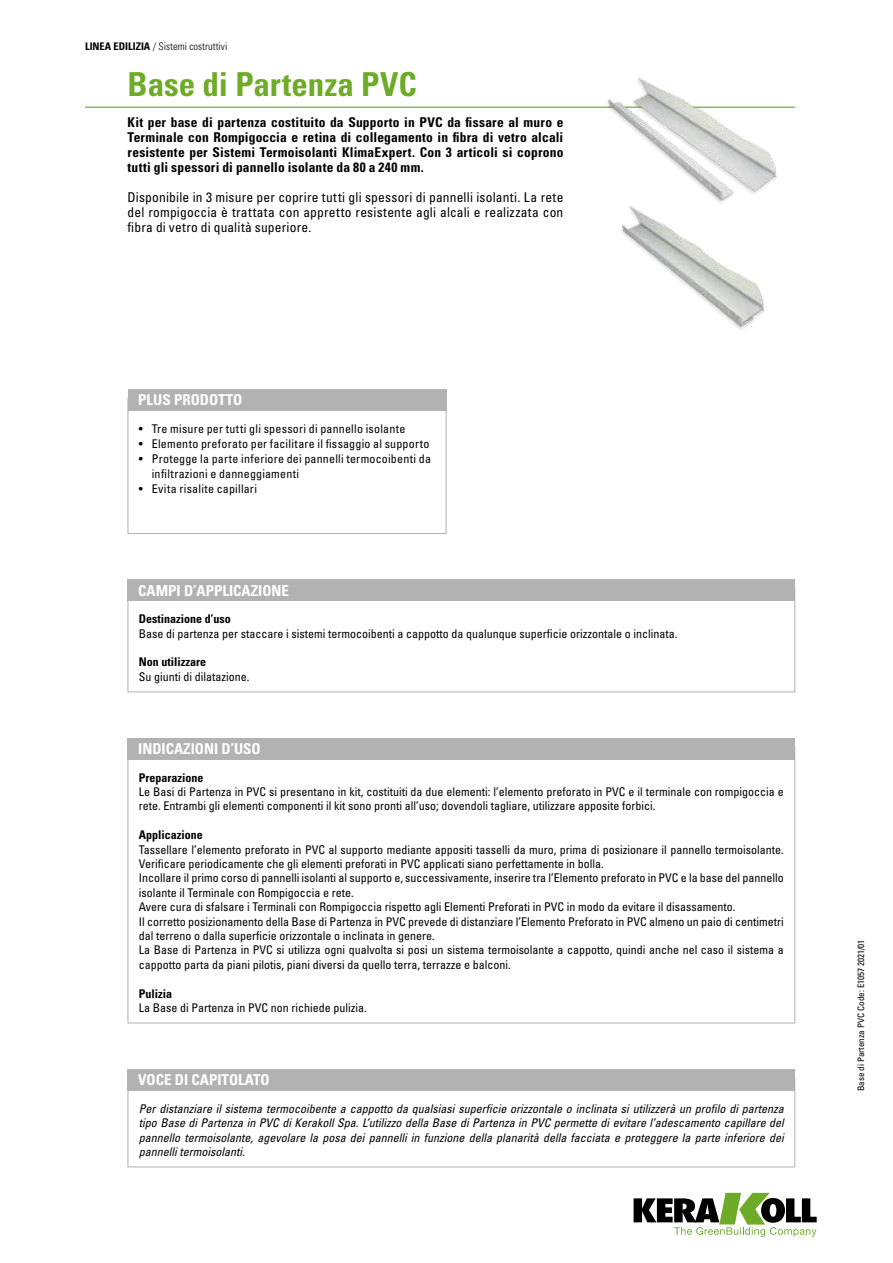
<style>
.page{position:relative;width:893px;height:1263px;background:#fff}
.page>*{position:absolute;margin:0;border:0;box-sizing:border-box;transform-origin:0 0}
.t1{font:700 condensed 33px "Univers LT Std";color:#6eab28}
.t2{font:700 condensed 15px "Univers LT Std";color:#fff}
.t3{font:700 condensed 13.5px/15px "Univers LT Std";letter-spacing:.015em;color:#000;text-align:justify}
.t4{font:condensed 13.5px/15px "Univers LT Std";letter-spacing:.015em;color:#000;text-align:justify}
.t5{font:condensed 12px/14.4px "Univers LT Std";color:#000}
.t6{font:italic condensed 12px/14.4px "Univers LT Std";color:#000;text-align:justify}
.t7{font:condensed 12px/15px "Univers LT Std";letter-spacing:.02em;color:#000}
.t8{font:700 condensed 12px "Univers LT Std";color:#000}
.t9{font:300 condensed 10.5px "Univers LT Std";color:#000}
.t10{font:condensed 9px "Univers LT Std";color:#000}
.s1{font-weight:700}
</style>
<div class="page">
<svg style="left:634px;top:1193px;width:183px;height:44px"></svg>
<hr style="left:85px;top:107px;width:710px;height:1px;background:#6eab28">
<div style="left:128px;top:398px;width:318px;height:136px;border:1px solid #b3b2b2"></div>
<div style="left:128px;top:389px;width:318px;height:21px;background:#b3b2b2"></div>
<div style="left:128px;top:588px;width:667px;height:104px;border:1px solid #b3b2b2"></div>
<div style="left:128px;top:580px;width:667px;height:21px;background:#b3b2b2"></div>
<div style="left:128px;top:738px;width:667px;height:21px;background:#b3b2b2"></div>
<div style="left:128px;top:1078px;width:667px;height:89px;border:1px solid #b3b2b2"></div>
<div style="left:128px;top:1069px;width:667px;height:21px;background:#b3b2b2"></div>
<img style="left:601px;top:77px;width:184px;height:124px">
<img style="left:621px;top:201px;width:144px;height:128px">
<p class="t9" style="left:85px;top:40px;width:144px"><span class="s1">LINEA EDILIZIA</span> / Sistemi costruttivi</p>
<h1 class="t1" style="left:128px;top:64px;width:291px">Base di Partenza PVC</h1>
<p class="t3" style="left:128px;top:114px;width:437px">Kit per base di partenza costituito da Supporto in PVC da fissare al muro e Terminale con Rompigoccia e retina di collegamento in fibra di vetro alcali resistente per Sistemi Termoisolanti KlimaExpert. Con 3 articoli si coprono tutti gli spessori di pannello isolante da 80 a 240 mm.</p>
<p class="t4" style="left:128px;top:189px;width:437px">Disponibile in 3 misure per coprire tutti gli spessori di pannelli isolanti. La rete del rompigoccia è trattata con appretto resistente agli alcali e realizzata con fibra di vetro di qualità superiore.</p>
<p class="t2" style="left:138px;top:391px;width:106px">PLUS PRODOTTO</p>
<p class="t7" style="left:139px;top:421px;width:268px">• Tre misure per tutti gli spessori di pannello isolante</p>
<p class="t7" style="left:139px;top:436px;width:292px">• Elemento preforato per facilitare il fissaggio al supporto</p>
<p class="t7" style="left:152px;top:451px;width:281px;text-indent:-13px">• Protegge la parte inferiore dei pannelli termocoibenti da infiltrazioni e danneggiamenti</p>
<p class="t7" style="left:139px;top:481px;width:120px">• Evita risalite capillari</p>
<p class="t2" style="left:138px;top:581px;width:152px">CAMPI D’APPLICAZIONE</p>
<p class="t8" style="left:139px;top:612px;width:93px">Destinazione d’uso</p>
<p class="t5" style="left:139px;top:626px;width:540px">Base di partenza per staccare i sistemi termocoibenti a cappotto da qualunque superficie orizzontale o inclinata.</p>
<p class="t8" style="left:139px;top:655px;width:69px">Non utilizzare</p>
<p class="t5" style="left:139px;top:669px;width:112px">Su giunti di dilatazione.</p>
<p class="t2" style="left:138px;top:740px;width:124px">INDICAZIONI D’USO</p>
<p class="t8" style="left:139px;top:770px;width:66px">Preparazione</p>
<p class="t5" style="left:139px;top:784px;width:646px">Le Basi di Partenza in PVC si presentano in kit, costituiti da due elementi: l’elemento preforato in PVC e il terminale con rompigoccia e rete. Entrambi gli elementi componenti il kit sono pronti all’uso; dovendoli tagliare, utilizzare apposite forbici.</p>
<p class="t8" style="left:139px;top:827px;width:66px">Applicazione</p>
<p class="t5" style="left:139px;top:842px;width:646px">Tassellare l’elemento preforato in PVC al supporto mediante appositi tasselli da muro, prima di posizionare il pannello termoisolante.<br>Verificare periodicamente che gli elementi preforati in PVC applicati siano perfettamente in bolla.<br>Incollare il primo corso di pannelli isolanti al supporto e, successivamente, inserire tra l’Elemento preforato in PVC e la base del pannello isolante il Terminale con Rompigoccia e rete.<br>Avere cura di sfalsare i Terminali con Rompigoccia rispetto agli Elementi Preforati in PVC in modo da evitare il disassamento.<br>Il corretto posizionamento della Base di Partenza in PVC prevede di distanziare l’Elemento Preforato in PVC almeno un paio di centimetri dal terreno o dalla superficie orizzontale o inclinata in genere.<br>La Base di Partenza in PVC si utilizza ogni qualvolta si posi un sistema termoisolante a cappotto, quindi anche nel caso il sistema a cappotto parta da piani pilotis, piani diversi da quello terra, terrazze e balconi.</p>
<p class="t8" style="left:139px;top:986px;width:35px">Pulizia</p>
<p class="t5" style="left:139px;top:1000px;width:229px">La Base di Partenza in PVC non richiede pulizia.</p>
<p class="t2" style="left:138px;top:1071px;width:133px">VOCE DI CAPITOLATO</p>
<p class="t6" style="left:139px;top:1101px;width:646px">Per distanziare il sistema termocoibente a cappotto da qualsiasi superficie orizzontale o inclinata si utilizzerà un profilo di partenza tipo Base di Partenza in PVC di Kerakoll Spa. L’utilizzo della Base di Partenza in PVC permette di evitare l’adescamento capillare del pannello termoisolante, agevolare la posa dei pannelli in funzione della planarità della facciata e proteggere la parte inferiore dei pannelli termoisolanti.</p>
<p class="t10" style="left:855px;top:1091px;width:153px;rotate:-90deg">Base di Partenza PVC Code: E1057 2021/01</p>
</div>
